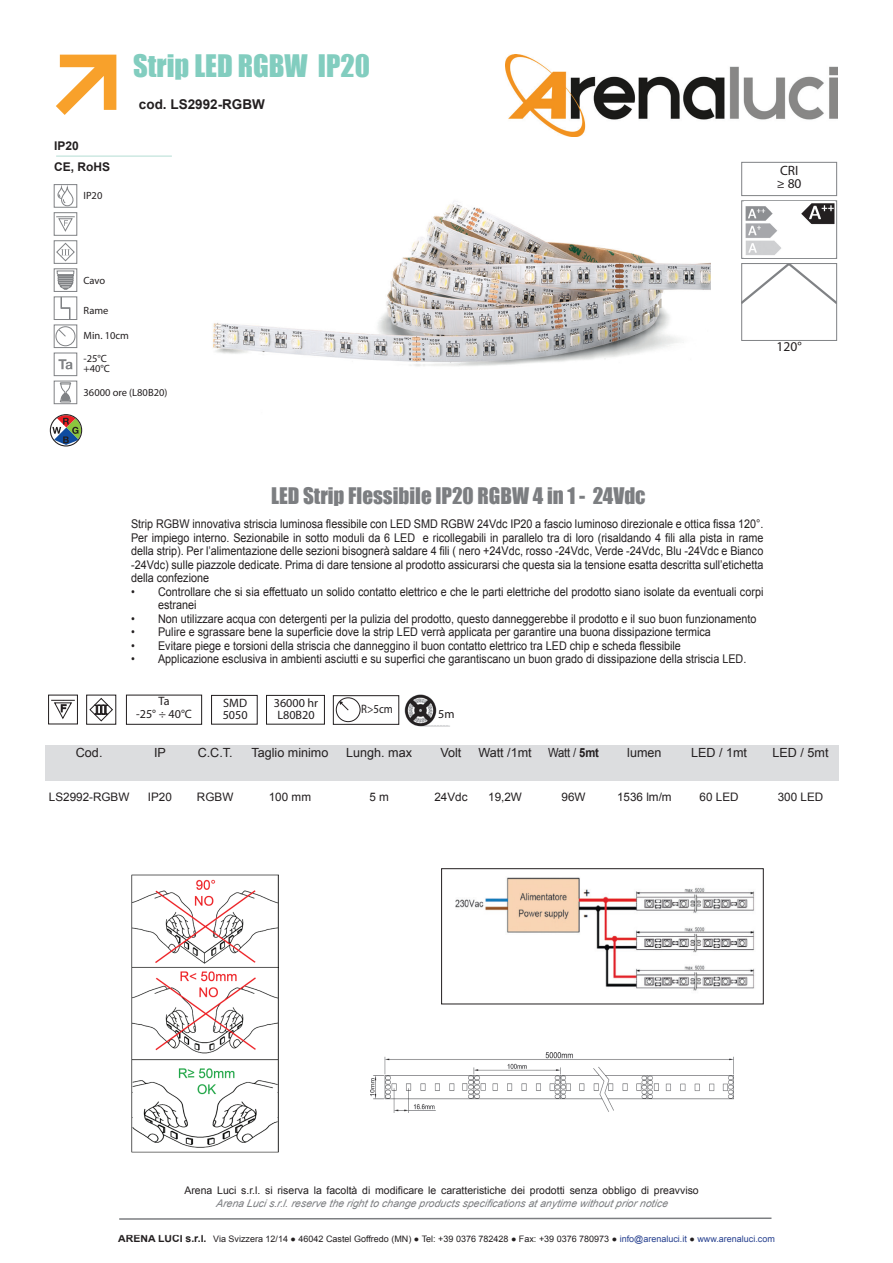
<style>
.page{position:relative;width:893px;height:1263px;background:#fff}
.page>*{position:absolute;margin:0;border:0;box-sizing:border-box;transform-origin:0 0}
.t1{font:28.5px "Impact";color:#82cdbf}
.t2{font:21px "Impact";color:#7c7e81}
.t3{font:700 13.5px "Arial";color:#231f20}
.t4{font:13.5px/13.5px "Myriad Pro";color:#231f20}
.t5{font:12.6px "Arial";color:#231f20}
.t6{font:12.6px "Arial";color:#231f20;scale:.89 1}
.t7{font:12.15px/12.1px "Myriad Pro";color:#231f20}
.t8{font:12.15px "Myriad Pro";color:#231f20;scale:.9 1}
.t9{font:12px/13.5px "Arial";color:#231f20;text-align:justify;scale:.9 1}
.t10{font:700 12px/21px "Arial";color:#231f20}
.t11{font:11.7px "Arial";color:#231f20}
.t12{font:10.5px "Arial";color:#231f20}
.t13{font:italic 10.5px "Arial";color:#7c7e81}
.t14{font:10.5px/9.8px "Myriad Pro";color:#231f20}
.t15{font:9px "Arial";color:#231f20}
.s1{font-weight:700}
.s2{font-weight:700;font-size:10.5px}
.s3{color:#253f8e}
</style>
<div class="page">
<hr style="left:56px;top:155px;width:116px;height:2px;background:#cce8e2">
<svg style="left:56px;top:55px;width:60px;height:60px"></svg>
<img style="left:455px;top:877px;width:300px;height:114px">
<div style="left:441px;top:868px;width:322px;height:136px;border:1px solid #231f20"></div>
<svg style="left:119px;top:1217px;width:653px;height:3px"></svg>
<img style="left:131px;top:874px;width:148px;height:278px">
<img style="left:370px;top:1053px;width:364px;height:59px">
<div style="left:741px;top:162px;width:96px;height:34px;border:1px solid #808285"></div>
<div style="left:741px;top:200px;width:96px;height:59px;background:#fff;border:1px solid #808285"></div>
<img style="left:745px;top:203px;width:90px;height:52px">
<svg style="left:743px;top:265px;width:92px;height:38px"></svg>
<div style="left:741px;top:263px;width:96px;height:78px;border:1px solid #808285"></div>
<div style="left:54px;top:296px;width:23px;height:24px;border:1px solid #808285"></div>
<svg style="left:60px;top:297px;width:11px;height:22px"></svg>
<div style="left:54px;top:240px;width:23px;height:24px;border:1px solid #808285"></div>
<svg style="left:56px;top:243px;width:19px;height:18px"></svg>
<div style="left:54px;top:212px;width:23px;height:24px;border:1px solid #808285"></div>
<svg style="left:56px;top:216px;width:19px;height:16px"></svg>
<div style="left:54px;top:325px;width:23px;height:23px;border:1px solid #808285"></div>
<div style="left:56px;top:326px;width:19px;height:20px;border:1px solid #808285;border-radius:50%"></div>
<svg style="left:59px;top:330px;width:7px;height:7px"></svg>
<div style="left:54px;top:353px;width:23px;height:23px;border:1px solid #808285"></div>
<svg style="left:58px;top:359px;width:14px;height:10px"></svg>
<div style="left:54px;top:381px;width:23px;height:23px;border:1px solid #808285"></div>
<svg style="left:60px;top:382px;width:11px;height:20px"></svg>
<div style="left:54px;top:184px;width:23px;height:24px;border:1px solid #808285"></div>
<svg style="left:58px;top:185px;width:15px;height:21px"></svg>
<div style="left:54px;top:268px;width:23px;height:24px;border:1px solid #808285"></div>
<svg style="left:57px;top:271px;width:17px;height:19px"></svg>
<div style="left:50px;top:414px;width:32px;height:32px;border:1px solid #231f20;border-radius:50%"></div>
<svg style="left:51px;top:415px;width:30px;height:30px"></svg>
<img style="left:506px;top:55px;width:331px;height:81px">
<img style="left:213px;top:201px;width:498px;height:165px">
<div style="left:45px;top:745px;width:794px;height:35px;background:#dcdddf"></div>
<div style="left:126px;top:694px;width:76px;height:31px;border:1px solid #231f20"></div>
<div style="left:48px;top:694px;width:30px;height:30px;border:1px solid #231f20"></div>
<svg style="left:51px;top:700px;width:24px;height:20px"></svg>
<div style="left:211px;top:695px;width:47px;height:30px;border:1px solid #231f20"></div>
<div style="left:266px;top:695px;width:59px;height:30px;border:1px solid #231f20"></div>
<div style="left:86px;top:694px;width:30px;height:31px;border:1px solid #231f20"></div>
<svg style="left:89px;top:697px;width:24px;height:25px"></svg>
<img style="left:404px;top:694px;width:46px;height:33px">
<div style="left:333px;top:695px;width:66px;height:30px;border:1px solid #231f20"></div>
<div style="left:336px;top:697px;width:24px;height:25px;border:1px solid #231f20;border-radius:50%"></div>
<svg style="left:338px;top:700px;width:11px;height:11px"></svg>
<p class="t10" style="left:54px;top:136px;width:58px">IP20<br>CE, RoHS</p>
<p class="t14" style="left:84px;top:190px;width:20px">IP20</p>
<h1 class="t1" style="left:133px;top:44px;width:238px">Strip LED RGBW IP20</h1>
<p class="t3" style="left:139px;top:96px;width:128px">cod. LS2992-RGBW</p>
<p class="t14" style="left:84px;top:275px;width:23px">Cavo</p>
<p class="t14" style="left:84px;top:305px;width:26px">Rame</p>
<p class="t14" style="left:84px;top:331px;width:47px">Min. 10cm</p>
<p class="t14" style="left:84px;top:354px;width:28px">-25°C +40°C</p>
<p class="t14" style="left:84px;top:388px;width:85px">36000 ore (L80B20)</p>
<p class="t4" style="left:777px;top:163px;width:26px">CRI ≥ 80</p>
<p class="t4" style="left:777px;top:339px;width:27px">120°</p>
<h2 class="t2" style="left:271px;top:479px;width:376px">LED Strip Flessibile IP20 RGBW 4 in 1 - 24Vdc</h2>
<p class="t9" style="left:131px;top:517px;width:704px">Strip RGBW innovativa striscia luminosa flessibile con LED SMD RGBW 24Vdc IP20 a fascio luminoso direzionale e ottica fissa 120°.<br>Per impiego interno. Sezionabile in sotto moduli da 6 LED e ricollegabili in parallelo tra di loro (risaldando 4 fili alla pista in rame della strip). Per l’alimentazione delle sezioni bisognerà saldare 4 fili ( nero +24Vdc, rosso -24Vdc, Verde -24Vdc, Blu -24Vdc e Bianco -24Vdc) sulle piazzole dedicate. Prima di dare tensione al prodotto assicurarsi che questa sia la tensione esatta descritta sull’etichetta della confezione</p>
<p class="t9" style="left:158px;top:585px;width:674px;text-indent:-27px">• Controllare che si sia effettuato un solido contatto elettrico e che le parti elettriche del prodotto siano isolate da eventuali corpi estranei</p>
<p class="t9" style="left:131px;top:612px;width:697px">• Non utilizzare acqua con detergenti per la pulizia del prodotto, questo danneggerebbe il prodotto e il suo buon funzionamento</p>
<p class="t9" style="left:131px;top:625px;width:646px">• Pulire e sgrassare bene la superficie dove la strip LED verrà applicata per garantire una buona dissipazione termica</p>
<p class="t9" style="left:131px;top:639px;width:612px">• Evitare piege e torsioni della striscia che danneggino il buon contatto elettrico tra LED chip e scheda flessibile</p>
<p class="t9" style="left:131px;top:652px;width:685px">• Applicazione esclusiva in ambienti asciutti e su superfici che garantiscano un buon grado di dissipazione della striscia LED.</p>
<p class="t7" style="left:136px;top:695px;width:57px;text-align:center">Ta<br>-25° ÷ 40°C</p>
<p class="t8" style="left:361px;top:702px;width:37px">R&gt;5cm</p>
<p class="t7" style="left:274px;top:697px;width:46px">36000 hr<br>L80B20</p>
<p class="t7" style="left:223px;top:697px;width:26px">SMD<br>5050</p>
<p class="t5" style="left:76px;top:744px;width:28px">Cod.</p>
<p class="t11" style="left:49px;top:789px;width:82px">LS2992-RGBW</p>
<p class="t5" style="left:154px;top:744px;width:13px">IP</p>
<p class="t11" style="left:148px;top:789px;width:26px">IP20</p>
<p class="t5" style="left:198px;top:744px;width:37px">C.C.T.</p>
<p class="t11" style="left:197px;top:789px;width:38px">RGBW</p>
<p class="t5" style="left:251px;top:744px;width:79px">Taglio minimo</p>
<p class="t11" style="left:269px;top:789px;width:44px">100 mm</p>
<p class="t5" style="left:346px;top:744px;width:67px">Lungh. max</p>
<p class="t11" style="left:369px;top:789px;width:21px">5 m</p>
<p class="t7" style="left:438px;top:708px;width:18px">5m</p>
<p class="t5" style="left:440px;top:744px;width:23px">Volt</p>
<p class="t11" style="left:434px;top:789px;width:35px">24Vdc</p>
<p class="t5" style="left:478px;top:744px;width:55px">Watt /1mt</p>
<p class="t11" style="left:488px;top:789px;width:35px">19,2W</p>
<p class="t6" style="left:548px;top:744px;width:59px">Watt / <span class="s1">5mt</span></p>
<p class="t11" style="left:561px;top:789px;width:26px">96W</p>
<p class="t5" style="left:627px;top:744px;width:36px">lumen</p>
<p class="t11" style="left:617px;top:789px;width:56px">1536 lm/m</p>
<p class="t5" style="left:691px;top:744px;width:58px">LED / 1mt</p>
<p class="t11" style="left:700px;top:789px;width:41px">60 LED</p>
<p class="t5" style="left:772px;top:744px;width:58px">LED / 5mt</p>
<p class="t11" style="left:778px;top:789px;width:47px">300 LED</p>
<p class="t12" style="left:184px;top:1183px;width:516px">Arena Luci s.r.l. si riserva la facoltà di modificare le caratteristiche dei prodotti senza obbligo di preavviso</p>
<p class="t13" style="left:216px;top:1197px;width:456px">Arena Luci s.r.l.reserve the right to change products specifications at anytime without prior notice</p>
<p class="t15" style="left:118px;top:1233px;width:658px"><span class="s2">ARENA LUCI s.r.l.</span> Via Svizzera 12/14 ● 46042 Castel Goffredo (MN) ● Tel: +39 0376 782428 ● Fax: +39 0376 780973 ● <span class="s3">info@arenaluci.it</span> ● <span class="s3">www.arenaluci.com</span></p>
</div>
